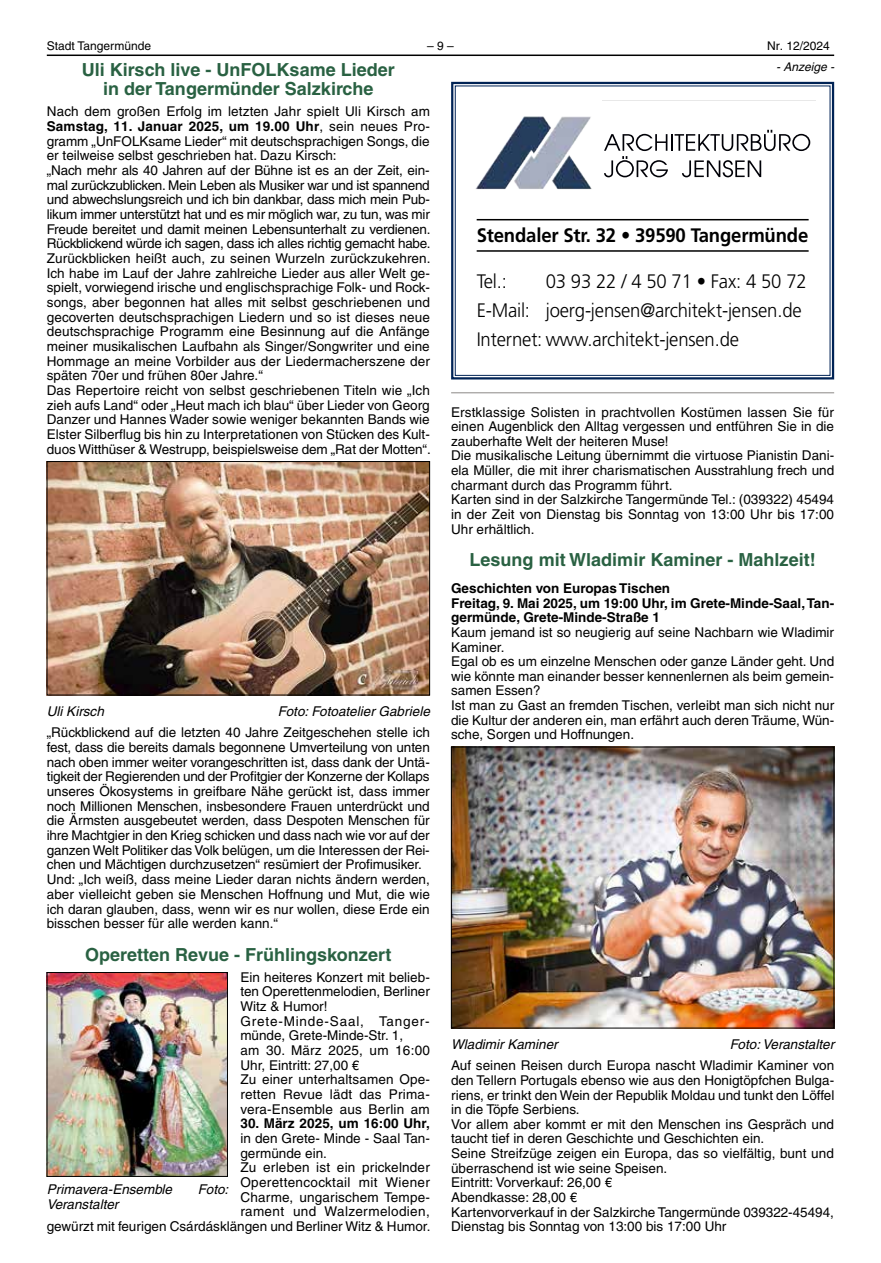
<style>
.page{position:relative;width:881px;height:1263px;background:#fff}
.page>*{position:absolute;margin:0;border:0;box-sizing:border-box;transform-origin:0 0}
.t1{font:300 19.5px/28.5px "Frutiger LT";letter-spacing:-.01em;color:#000;scale:.95 1}
.t2{font:700 19.5px "Frutiger LT";letter-spacing:-.01em;color:#000;scale:.95 1}
.t3{font:700 18px/19.5px "Helvetica LT";color:#296142;text-align:center}
.t4{font:13.5px/14.7px "Helvetica LT";color:#000}
.t5{font:700 13.5px/14.5px "Helvetica LT";color:#000}
.t6{font:italic 13.5px "Helvetica LT";color:#000}
.t7{font:13.5px "Helvetica LT";letter-spacing:.025em;color:#000}
.t8{font:12px "Helvetica LT";color:#000}
.t9{font:italic 12px "Helvetica LT";color:#000}
.s1{font-weight:700}
</style>
<div class="page">
<hr style="left:47px;top:55px;width:786px;height:1px;background:#000">
<img style="left:453px;top:749px;width:378px;height:277px">
<div style="left:451px;top:747px;width:382px;height:281px;border:1px solid #000"></div>
<img style="left:49px;top:463px;width:378px;height:230px">
<div style="left:47px;top:461px;width:382px;height:234px;border:1px solid #000"></div>
<img style="left:49px;top:974px;width:176px;height:201px">
<div style="left:47px;top:972px;width:180px;height:205px;border:1px solid #000"></div>
<svg style="left:451px;top:82px;width:382px;height:297px"></svg>
<div style="left:454px;top:86px;width:376px;height:290px;border:1px solid #002355"></div>
<hr style="left:476px;top:219px;width:332px;height:1px;background:#000">
<hr style="left:476px;top:250px;width:332px;height:2px;background:#000">
<svg style="left:602px;top:100px;width:213px;height:83px"></svg>
<img style="left:469px;top:111px;width:129px;height:83px">
<hr style="left:451px;top:392px;width:382px;height:1px;background:#8c8986">
<p class="t8" style="left:47px;top:39px;width:106px">Stadt Tangermünde</p>
<p class="t8" style="left:427px;top:39px;width:28px">– 9 –</p>
<p class="t8" style="left:766px;top:39px;width:64px">Nr. 12/2024</p>
<h2 class="t3" style="left:82px;top:59px;width:314px">Uli Kirsch live - UnFOLKsame Lieder in der Tangermünder Salzkirche</h2>
<p class="t4" style="left:47px;top:104px;width:385px">Nach dem großen Erfolg im letzten Jahr spielt Uli Kirsch am <span class="s1">Samstag, 11. Januar 2025, um 19.00 Uhr</span>, sein neues Pro&shy;gramm „UnFOLKsame Lieder“ mit deutschsprachigen Songs, die er teilweise selbst geschrieben hat. Dazu Kirsch:<br>„Nach mehr als 40 Jahren auf der Bühne ist es an der Zeit, ein&shy;mal zurückzublicken. Mein Leben als Musiker war und ist spannend und abwechslungsreich und ich bin dankbar, dass mich mein Pub&shy;likum immer unterstützt hat und es mir möglich war, zu tun, was mir Freude bereitet und damit meinen Lebensunterhalt zu verdienen.<br>Rückblickend würde ich sagen, dass ich alles richtig gemacht habe.<br>Zurückblicken heißt auch, zu seinen Wurzeln zurückzukehren.<br>Ich habe im Lauf der Jahre zahlreiche Lieder aus aller Welt ge&shy;spielt, vorwiegend irische und englischsprachige Folk- und Rock&shy;songs, aber begonnen hat alles mit selbst geschriebenen und gecoverten deutschsprachigen Liedern und so ist dieses neue deutschsprachige Programm eine Besinnung auf die Anfänge meiner musikalischen Laufbahn als Singer/Songwriter und eine Hommage an meine Vorbilder aus der Liedermacherszene der späten 70er und frühen 80er Jahre.“<br>Das Repertoire reicht von selbst geschriebenen Titeln wie „Ich zieh aufs Land“ oder „Heut mach ich blau“ über Lieder von Georg Danzer und Hannes Wader sowie weniger bekannten Bands wie Elster Silberflug bis hin zu Interpretationen von Stücken des Kult&shy;duos Witthüser &amp; Westrupp, beispielsweise dem „Rat der Motten“.</p>
<p class="t6" style="left:47px;top:704px;width:58px">Uli Kirsch</p>
<p class="t6" style="left:278px;top:704px;width:153px">Foto: Fotoatelier Gabriele</p>
<p class="t4" style="left:47px;top:725px;width:384px">„Rückblickend auf die letzten 40 Jahre Zeitgeschehen stelle ich fest, dass die bereits damals begonnene Umverteilung von unten nach oben immer weiter vorangeschritten ist, dass dank der Untä&shy;tigkeit der Regierenden und der Profitgier der Konzerne der Kollaps unseres Ökosystems in greifbare Nähe gerückt ist, dass immer noch Millionen Menschen, insbesondere Frauen unterdrückt und die Ärmsten ausgebeutet werden, dass Despoten Menschen für ihre Machtgier in den Krieg schicken und dass nach wie vor auf der ganzen Welt Politiker das Volk belügen, um die Interessen der Rei&shy;chen und Mächtigen durchzusetzen“ resümiert der Profimusiker.<br>Und: „Ich weiß, dass meine Lieder daran nichts ändern werden, aber vielleicht geben sie Menschen Hoffnung und Mut, die wie ich daran glauben, dass, wenn wir es nur wollen, diese Erde ein bisschen besser für alle werden kann.“</p>
<h2 class="t3" style="left:85px;top:944px;width:308px">Operetten Revue - Frühlingskonzert</h2>
<p class="t4" style="left:240px;top:969px;width:191px">Ein heiteres Konzert mit belieb&shy;ten Operettenmelodien, Berliner<br>Witz &amp; Humor!<br>Grete-Minde-Saal, Tanger&shy;münde, Grete-Minde-Str. 1,<br>am 30. März 2025, um 16:00<br>Uhr, Eintritt: 27,00 €<br>Zu einer unterhaltsamen Ope&shy;retten Revue lädt das Prima&shy;vera-Ensemble aus Berlin am</p>
<p class="t5" style="left:240px;top:1116px;width:191px">30. März 2025, um 16:00 Uhr,</p>
<p class="t4" style="left:240px;top:1131px;width:191px">in den Grete- Minde - Saal Tan-</p>
<p class="t4" style="left:240px;top:1145px;width:88px">germünde ein.</p>
<p class="t4" style="left:240px;top:1160px;width:191px">Zu erleben ist ein prickelnder</p>
<p class="t7" style="left:240px;top:1174px;width:191px">Operettencocktail mit Wiener</p>
<p class="t4" style="left:240px;top:1189px;width:191px">Charme, ungarischem Tempe-</p>
<p class="t7" style="left:240px;top:1204px;width:191px">rament und Walzermelodien,</p>
<p class="t4" style="left:47px;top:1219px;width:385px">gewürzt mit feurigen Csárdásklängen und Berliner Witz &amp; Humor.</p>
<p class="t6" style="left:47px;top:1182px;width:127px">Primavera-Ensemble</p>
<p class="t6" style="left:198px;top:1182px;width:32px">Foto:</p>
<p class="t6" style="left:47px;top:1196px;width:73px">Veranstalter</p>
<p class="t9" style="left:776px;top:60px;width:59px">- Anzeige -</p>
<h1 class="t2" style="left:476px;top:223px;width:350px">Stendaler Str. 32 • 39590 Tangermünde</h1>
<h1 class="t1" style="left:476px;top:268px;width:33px">Tel.:</h1>
<h1 class="t1" style="left:476px;top:268px;width:349px;text-indent:69px">039322/45071•Fax:45072<br>E-Mail: joerg-jensen@architekt-jensen.de<br>Internet: www.architekt-jensen.de</h1>
<p class="t4" style="left:451px;top:404px;width:384px">Erstklassige Solisten in prachtvollen Kostümen lassen Sie für einen Augenblick den Alltag vergessen und entführen Sie in die zauberhafte Welt der heiteren Muse!<br>Die musikalische Leitung übernimmt die virtuose Pianistin Dani&shy;ela Müller, die mit ihrer charismatischen Ausstrahlung frech und charmant durch das Programm führt.<br>Karten sind in der Salzkirche Tangermünde Tel.: (039322) 45494 in der Zeit von Dienstag bis Sonntag von 13:00 Uhr bis 17:00<br>Uhr erhältlich.</p>
<h2 class="t3" style="left:469px;top:549px;width:347px">Lesung mit Wladimir Kaminer - Mahlzeit!</h2>
<p class="t5" style="left:451px;top:581px;width:384px">Geschichten von Europas Tischen<br>Freitag, 9. Mai 2025, um 19:00 Uhr, im Grete-Minde-Saal, Tan&shy;germünde, Grete-Minde-Straße 1</p>
<p class="t4" style="left:451px;top:625px;width:384px">Kaum jemand ist so neugierig auf seine Nachbarn wie Wladimir Kaminer.<br>Egal ob es um einzelne Menschen oder ganze Länder geht. Und wie könnte man einander besser kennenlernen als beim gemein&shy;samen Essen?<br>Ist man zu Gast an fremden Tischen, verleibt man sich nicht nur die Kultur der anderen ein, man erfährt auch deren Träume, Wün&shy;sche, Sorgen und Hoffnungen.</p>
<p class="t6" style="left:451px;top:1037px;width:108px">Wladimir Kaminer</p>
<p class="t6" style="left:729px;top:1037px;width:106px">Foto: Veranstalter</p>
<p class="t4" style="left:451px;top:1058px;width:384px">Auf seinen Reisen durch Europa nascht Wladimir Kaminer von den Tellern Portugals ebenso wie aus den Honigtöpfchen Bulga&shy;riens, er trinkt den Wein der Republik Moldau und tunkt den Löffel in die Töpfe Serbiens.<br>Vor allem aber kommt er mit den Menschen ins Gespräch und taucht tief in deren Geschichte und Geschichten ein.<br>Seine Streifzüge zeigen ein Europa, das so vielfältig, bunt und überraschend ist wie seine Speisen.<br>Eintritt: Vorverkauf: 26,00 €<br>Abendkasse: 28,00 €<br>Kartenvorverkauf in der Salzkirche Tangermünde 039322-45494, Dienstag bis Sonntag von 13:00 bis 17:00 Uhr</p>
</div>
